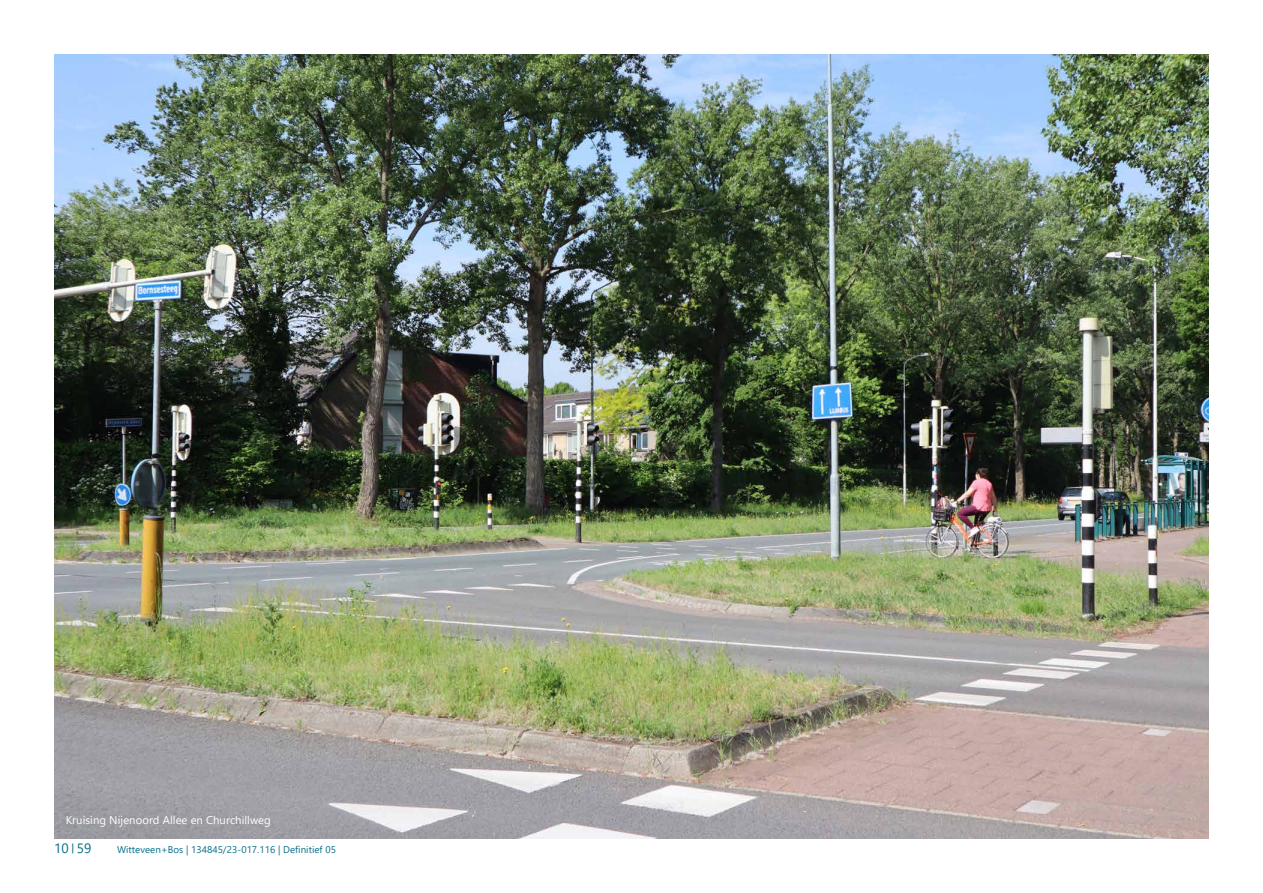
<style>
.page{position:relative;width:1263px;height:893px;background:#fff}
.page>*{position:absolute;margin:0;border:0;box-sizing:border-box;transform-origin:0 0}
.t1{font:13.5px "Segoe UI";color:#056f88}
.B_foto_tabel_bijschrift_OSA{font:11.25px "Segoe UI";letter-spacing:.005em;color:#fff}
.t2{font:9.75px "Segoe UI";letter-spacing:.005em;color:#056f88}
</style>
<div class="page">
<img style="left:54px;top:54px;width:1155px;height:785px">
<p class="B_foto_tabel_bijschrift_OSA" style="left:66px;top:809px;width:207px">Kruising Nijenoord Allee en Churchillweg</p>
<h1 class="t1" style="left:54px;top:836px;width:39px">10 <sup>|</sup> 59</h1>
<p class="t2" style="left:117px;top:841px;width:220px">Witteveen+Bos | 134845/23-017.116 | Definitief 05</p>
</div>
